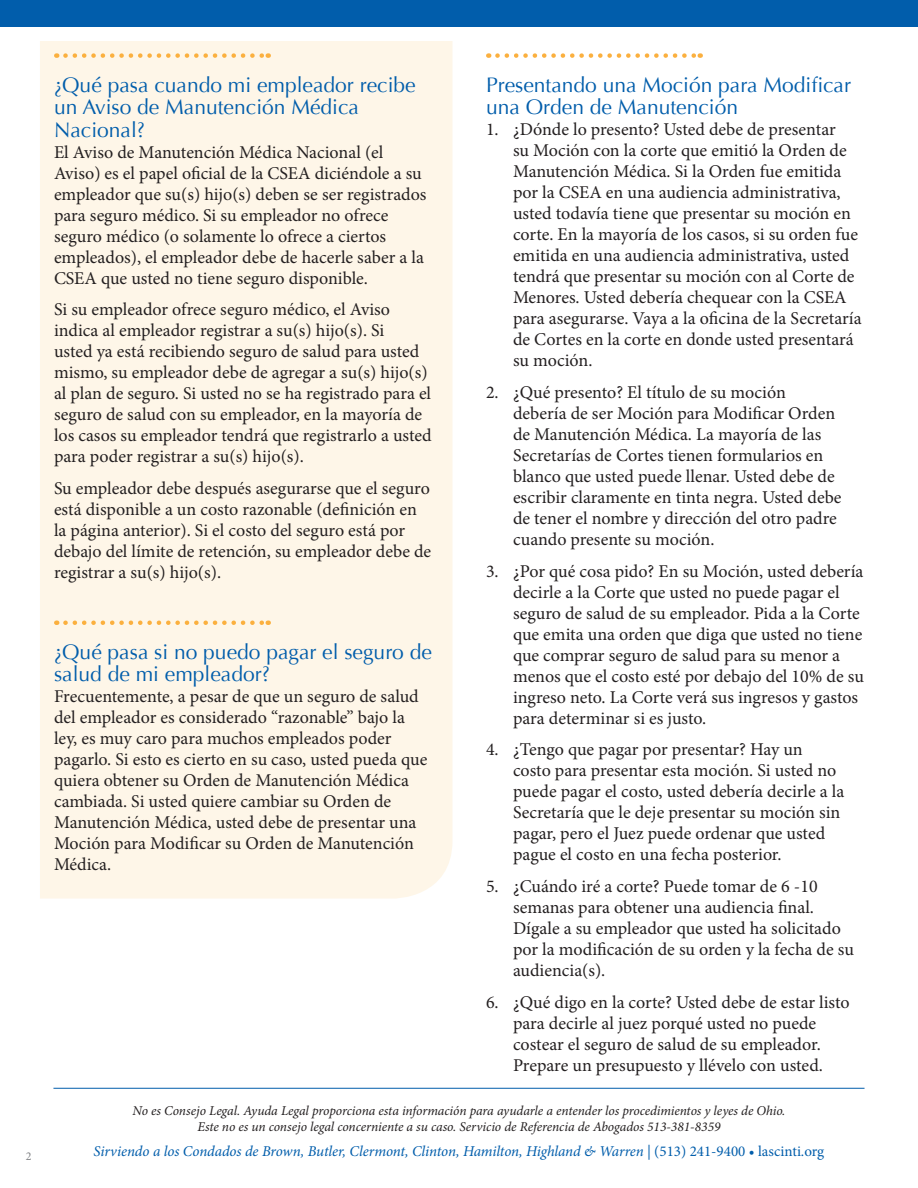
<style>
.page{position:relative;width:918px;height:1188px;background:#fff}
.page>*{position:absolute;margin:0;border:0;box-sizing:border-box;transform-origin:0 0}
.head{font:21px/22.5px "Optima";color:#015dab}
.body{font:18px/21px "Minion Pro";color:#231f20}
.t1{font:italic 15px "Minion Pro";letter-spacing:-.005em;color:#015dab}
.t2{font:italic 13.5px/16.2px "Minion Pro";letter-spacing:-.005em;color:#231f20;text-align:center}
.t3{font:12px "Minion Pro";color:#808285}
.s1{font-style:normal}
</style>
<div class="page">
<div style="left:0;top:0;width:918px;height:27px;background:#015dab"></div>
<hr style="left:53px;top:1088px;width:812px;height:1px;background:#015dab">
<div style="left:40px;top:41px;width:413px;height:858px;background:#fef6e8"></div>
<svg style="left:65px;top:53px;width:204px;height:5px"></svg>
<svg style="left:65px;top:620px;width:204px;height:5px"></svg>
<svg style="left:497px;top:53px;width:204px;height:5px"></svg>
<p class="t3" style="left:26px;top:1148px;width:7px">2</p>
<p class="head" style="left:54px;top:74px;width:363px">¿Qué pasa cuando mi empleador recibe un Aviso de Manutención Médica<br>Nacional?</p>
<p class="body" style="left:54px;top:141px;width:374px">El Aviso de Manutención Médica Nacional (el Aviso) es el papel oficial de la CSEA diciéndole a su empleador que su(s) hijo(s) deben se ser registrados para seguro médico. Si su empleador no ofrece seguro médico (o solamente lo ofrece a ciertos empleados), el empleador debe de hacerle saber a la CSEA que usted no tiene seguro disponible.</p>
<p class="body" style="left:54px;top:299px;width:379px">Si su empleador ofrece seguro médico, el Aviso indica al empleador registrar a su(s) hijo(s). Si<br>usted ya está recibiendo seguro de salud para usted mismo, su empleador debe de agregar a su(s) hijo(s) al plan de seguro. Si usted no se ha registrado para el seguro de salud con su empleador, en la mayoría de los casos su empleador tendrá que registrarlo a usted para poder registrar a su(s) hijo(s).</p>
<p class="body" style="left:54px;top:478px;width:379px">Su empleador debe después asegurarse que el seguro está disponible a un costo razonable (definición en la página anterior). Si el costo del seguro está por debajo del límite de retención, su empleador debe de registrar a su(s) hijo(s).</p>
<p class="head" style="left:54px;top:641px;width:379px">¿Qué pasa si no puedo pagar el seguro de salud de mi empleador?</p>
<p class="body" style="left:54px;top:686px;width:375px">Frecuentemente, a pesar de que un seguro de salud del empleador es considerado “razonable” bajo la ley, es muy caro para muchos empleados poder pagarlo. Si esto es cierto en su caso, usted pueda que quiera obtener su Orden de Manutención Médica cambiada. Si usted quiere cambiar su Orden de Manutención Médica, usted debe de presentar una Moción para Modificar su Orden de Manutención Médica.</p>
<p class="head" style="left:486px;top:74px;width:367px">Presentando una Moción para Modificar una Orden de Manutención</p>
<p class="body" style="left:513px;top:119px;width:350px;text-indent:-27px">1. ¿Dónde lo presento? Usted debe de presentar<br>su Moción con la corte que emitió la Orden de Manutención Médica. Si la Orden fue emitida por la CSEA en una audiencia administrativa, usted todavía tiene que presentar su moción en corte. En la mayoría de los casos, si su orden fue emitida en una audiencia administrativa, usted tendrá que presentar su moción con al Corte de Menores. Usted debería chequear con la CSEA para asegurarse. Vaya a la oficina de la Secretaría de Cortes en la corte en donde usted presentará su moción.</p>
<p class="body" style="left:513px;top:382px;width:330px;text-indent:-27px">2. ¿Qué presento? El título de su moción debería de ser Moción para Modificar Orden de Manutención Médica. La mayoría de las Secretarías de Cortes tienen formularios en blanco que usted puede llenar. Usted debe de escribir claramente en tinta negra. Usted debe de tener el nombre y dirección del otro padre cuando presente su moción.</p>
<p class="body" style="left:513px;top:561px;width:352px;text-indent:-27px">3. ¿Por qué cosa pido? En su Moción, usted debería decirle a la Corte que usted no puede pagar el seguro de salud de su empleador. Pida a la Corte que emita una orden que diga que usted no tiene que comprar seguro de salud para su menor a menos que el costo esté por debajo del 10% de su ingreso neto. La Corte verá sus ingresos y gastos para determinar si es justo.</p>
<p class="body" style="left:513px;top:739px;width:333px;text-indent:-27px">4. ¿Tengo que pagar por presentar? Hay un costo para presentar esta moción. Si usted no puede pagar el costo, usted debería decirle a la Secretaría que le deje presentar su moción sin pagar, pero el Juez puede ordenar que usted pague el costo en una fecha posterior.</p>
<p class="body" style="left:513px;top:876px;width:342px;text-indent:-27px">5. ¿Cuándo iré a corte? Puede tomar de 6 -10 semanas para obtener una audiencia final.<br>Dígale a su empleador que usted ha solicitado por la modificación de su orden y la fecha de su audiencia(s).</p>
<p class="body" style="left:486px;top:992px;width:365px;text-align:center">6. ¿Qué digo en la corte? Usted debe de estar listo para decirle al juez porqué usted no puede<br>costear el seguro de salud de su empleador.<br>Prepare un presupuesto y llévelo con usted.</p>
<p class="t2" style="left:133px;top:1103px;width:654px">No es Consejo Legal. Ayuda Legal proporciona esta información para ayudarle a entender los procedimientos y leyes de Ohio.<br>Este no es un consejo legal concerniente a su caso. Servicio de Referencia de Abogados 513-381-8359</p>
<p class="t1" style="left:94px;top:1141px;width:732px">Sirviendo a los Condados de Brown, Butler, Clermont, Clinton, Hamilton, Highland &amp; Warren | <span class="s1">(513) 241-9400 • lascinti.org</span></p>
</div>
